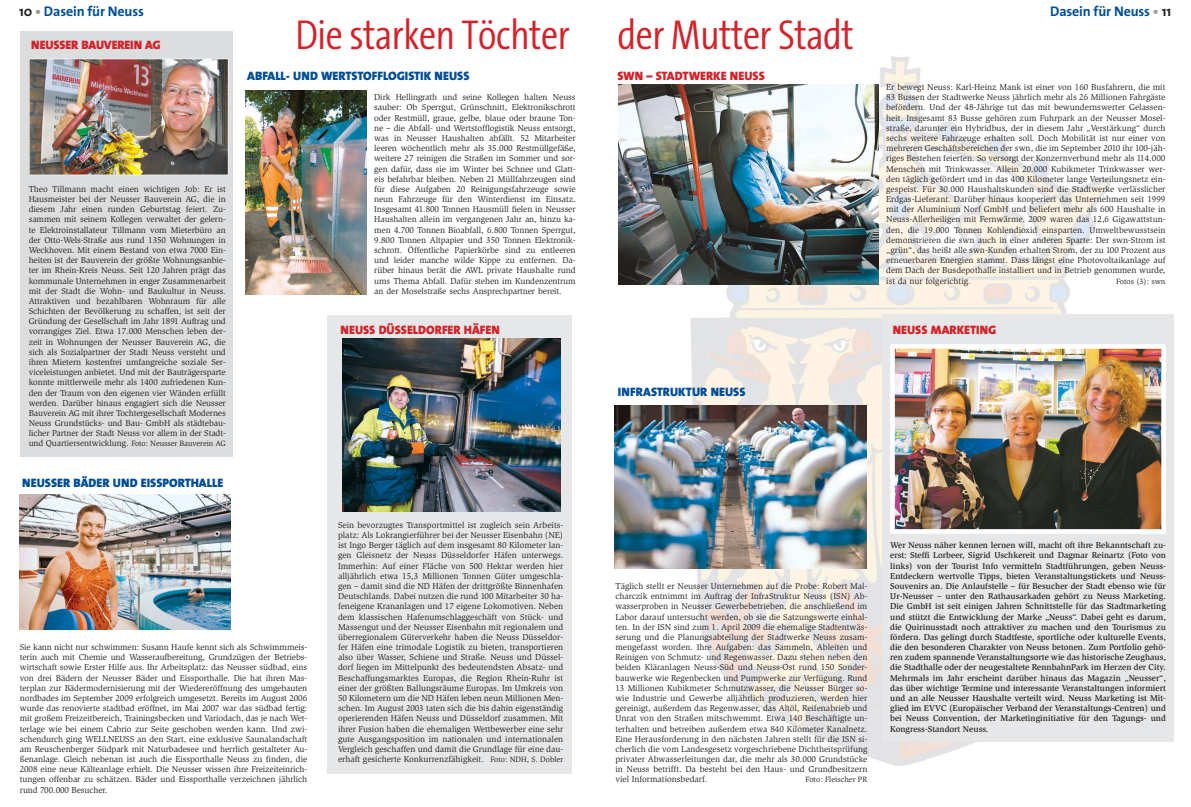
<style>
.page{position:relative;width:1191px;height:807px;background:#fff}
.page>*{position:absolute;margin:0;border:0;box-sizing:border-box;transform-origin:0 0}
.t1{font:300 42px "The Sans Cd LF";letter-spacing:-.01em;color:#d2232a}
.t2{font:700 14px "The Sans";letter-spacing:-.01em;color:#004e96}
.t3{font:900 12.25px "The Sans";color:#004e96}
.t4{font:900 12.25px "The Sans";color:#d2232a}
.t5{font:8.75px/10.2px "Slimbach";letter-spacing:-.01em;color:#231f20;text-align:justify}
.t6{font:500 8.75px/10.2px "Slimbach";color:#231f20;text-align:justify}
.t7{font:7.88px "Slimbach";color:#231f20}
.s1{color:#231f20}
.s2{color:#919396}
.s3{color:#999b9e}
.s4{font-size:7.88px}
</style>
<div class="page">
<img style="left:684px;top:57px;width:426px;height:708px">
<div style="left:327px;top:315px;width:244px;height:457px;background:#e6e7e8"></div>
<div style="left:20px;top:32px;width:212px;height:424px;background:#dcddde"></div>
<img style="left:20px;top:494px;width:210px;height:135px">
<img style="left:614px;top:406px;width:252px;height:162px">
<img style="left:245px;top:91px;width:122px;height:203px">
<div style="left:882px;top:314px;width:291px;height:427px;background:#e6e7e8"></div>
<img style="left:29px;top:59px;width:199px;height:116px">
<img style="left:342px;top:338px;width:218px;height:172px">
<img style="left:619px;top:85px;width:259px;height:199px">
<img style="left:890px;top:344px;width:276px;height:189px">
<h2 class="t2" style="left:19px;top:4px;width:126px"><span class="s1">10</span> <span class="s2">•</span> Dasein für Neuss</h2>
<h2 class="t2" style="left:1050px;top:4px;width:122px">Dasein für Neuss <span class="s3">•</span> <span class="s1">11</span></h2>
<h1 class="t1" style="left:295px;top:19px;width:560px">Die starken Töchter der Mutter Stadt</h1>
<h3 class="t4" style="left:31px;top:39px;width:131px">NEUSSER BAUVEREIN AG</h3>
<p class="t5" style="left:29px;top:184px;width:199px">Theo Tillmann macht einen wichtigen Job: Er ist Hausmeister bei der Neusser Bauverein AG, die in diesem Jahr einen runden Geburtstag feiert. Zu&shy;sammen mit seinem Kollegen verwaltet der gelern&shy;te Elektroinstallateur Tillmann vom Mieterbüro an der Otto-Wels-Straße aus rund 1350 Wohnungen in Weckhoven. Mit einem Bestand von etwa 7000 Ein&shy;heiten ist der Bauverein der größte Wohnungsanbie&shy;ter im Rhein-Kreis Neuss. Seit 120 Jahren prägt das kommunale Unternehmen in enger Zusammenarbeit mit der Stadt die Wohn- und Baukultur in Neuss.<br>Attraktiven und bezahlbaren Wohnraum für alle Schichten der Bevölkerung zu schaffen, ist seit der Gründung der Gesellschaft im Jahr 1891 Auftrag und vorrangiges Ziel. Etwa 17.000 Menschen leben der&shy;zeit in Wohnungen der Neusser Bauverein AG, die sich als Sozialpartner der Stadt Neuss versteht und ihren Mietern kostenfrei umfangreiche soziale Ser&shy;viceleistungen anbietet. Und mit der Bauträgersparte konnte mittlerweile mehr als 1400 zufriedenen Kun&shy;den der Traum von den eigenen vier Wänden erfüllt werden. Darüber hinaus engagiert sich die Neusser Bauverein AG mit ihrer Tochtergesellschaft Modernes Neuss Grundstücks- und Bau- GmbH als städtebau&shy;licher Partner der Stadt Neuss vor allem in der Stadt&shy;und Quartiersentwicklung. <span class="s4">Foto: Neusser Bauverein AG</span></p>
<h3 class="t3" style="left:22px;top:476px;width:202px">NEUSSER BÄDER UND EISSPORTHALLE</h3>
<h3 class="t3" style="left:247px;top:69px;width:224px">ABFALL- UND WERTSTOFFLOGISTIK NEUSS</h3>
<p class="t5" style="left:374px;top:93px;width:203px">Dirk Hellingrath und seine Kollegen halten Neuss sauber: Ob Sperrgut, Grünschnitt, Elektronikschrott oder Restmüll, graue, gelbe, blaue oder braune Ton&shy;ne – die Abfall- und Wertstofflogistik Neuss entsorgt, was in Neusser Haushalten abfällt. 52 Mitarbeiter leeren wöchentlich mehr als 35.000 Restmüllgefäße, weitere 27 reinigen die Straßen im Sommer und sor&shy;gen dafür, dass sie im Winter bei Schnee und Glatt&shy;eis befahrbar bleiben. Neben 21 Müllfahrzeugen sind für diese Aufgaben 20 Reinigungsfahrzeuge sowie neun Fahrzeuge für den Winterdienst im Einsatz.<br>Insgesamt 41.800 Tonnen Hausmüll fielen in Neusser Haushalten allein im vergangenen Jahr an, hinzu ka&shy;men 4.700 Tonnen Bioabfall, 6.800 Tonnen Sperrgut, 9.800 Tonnen Altpapier und 350 Tonnen Elektronik&shy;schrott. Öffentliche Papierkörbe sind zu entleeren und leider manche wilde Kippe zu entfernen. Da&shy;rüber hinaus berät die AWL private Haushalte rund ums Thema Abfall. Dafür stehen im Kundenzentrum an der Moselstraße sechs Ansprechpartner bereit.</p>
<h3 class="t4" style="left:340px;top:324px;width:161px">NEUSS DÜSSELDORFER HÄFEN</h3>
<p class="t5" style="left:20px;top:642px;width:289px">Sie kann nicht nur schwimmen: Susann Haufe kennt sich als Schwimmmeis&shy;terin auch mit Chemie und Wasseraufbereitung, Grundzügen der Betriebs&shy;wirtschaft sowie Erster Hilfe aus. Ihr Arbeitsplatz: das Neusser südbad, eins von drei Bädern der Neusser Bäder und Eissporthalle. Die hat ihren Mas&shy;terplan zur Bädermodernisierung mit der Wiedereröffnung des umgebauten nordbades im September 2009 erfolgreich umgesetzt. Bereits im August 2006 wurde das renovierte stadtbad eröffnet, im Mai 2007 war das südbad fertig: mit großem Freizeitbereich, Trainingsbecken und Variodach, das je nach Wet&shy;terlage wie bei einem Cabrio zur Seite geschoben werden kann. Und zwi&shy;schendurch ging WELLNEUSS an den Start, eine exklusive Saunalandschaft am Reuschenberger Südpark mit Naturbadesee und herrlich gestalteter Au&shy;ßenanlage. Gleich nebenan ist auch die Eissporthalle Neuss zu finden, die 2008 eine neue Kälteanlage erhielt. Die Neusser wissen ihre Freizeiteinrich&shy;tungen offenbar zu schätzen. Bäder und Eissporthalle verzeichnen jährlich rund 700.000 Besucher.</p>
<p class="t5" style="left:338px;top:520px;width:227px">Sein bevorzugtes Transportmittel ist zugleich sein Arbeits&shy;platz: Als Lokrangierführer bei der Neusser Eisenbahn (NE) ist Ingo Berger täglich auf dem insgesamt 80 Kilometer lan&shy;gen Gleisnetz der Neuss Düsseldorfer Häfen unterwegs.<br>Immerhin: Auf einer Fläche von 500 Hektar werden hier alljährlich etwa 15,3 Millionen Tonnen Güter umgeschla&shy;gen – damit sind die ND Häfen der drittgrößte Binnenhafen Deutschlands. Dabei nutzen die rund 100 Mitarbeiter 30 ha&shy;feneigene Krananlagen und 17 eigene Lokomotiven. Neben dem klassischen Hafenumschlaggeschäft von Stück- und Massengut und der Neusser Eisenbahn mit regionalem und überregionalem Güterverkehr haben die Neuss Düsseldor&shy;fer Häfen eine trimodale Logistik zu bieten, transportieren also über Wasser, Schiene und Straße. Neuss und Düssel&shy;dorf liegen im Mittelpunkt des bedeutendsten Absatz- und Beschaffungsmarktes Europas, die Region Rhein-Ruhr ist einer der größten Ballungsräume Europas. Im Umkreis von 50 Kilometern um die ND Häfen leben neun Millionen Men&shy;schen. Im August 2003 taten sich die bis dahin eigenständig operierenden Häfen Neuss und Düsseldorf zusammen. Mit ihrer Fusion haben die ehemaligen Wettbewerber eine sehr gute Ausgangsposition im nationalen und internationalen Vergleich geschaffen und damit die Grundlage für eine dau&shy;erhaft gesicherte Konkurrenzfähigkeit. <span class="s4">Foto: NDH, S. Dobler</span></p>
<h3 class="t4" style="left:617px;top:69px;width:149px">SWN – STADTWERKE NEUSS</h3>
<h3 class="t3" style="left:618px;top:385px;width:129px">INFRASTRUKTUR NEUSS</h3>
<p class="t5" style="left:886px;top:83px;width:281px">Er bewegt Neuss: Karl-Heinz Mank ist einer von 160 Busfahrern, die mit 83 Bussen der Stadtwerke Neuss jährlich mehr als 26 Millionen Fahrgäste befördern. Und der 48-Jährige tut das mit bewundernswerter Gelassen&shy;heit. Insgesamt 83 Busse gehören zum Fuhrpark an der Neusser Mosel&shy;straße, darunter ein Hybridbus, der in diesem Jahr „Verstärkung“ durch sechs weitere Fahrzeuge erhalten soll. Doch Mobilität ist nur einer von mehreren Geschäftsbereichen der swn, die im September 2010 ihr 100-jäh&shy;riges Bestehen feierten. So versorgt der Konzernverbund mehr als 114.000<br>Menschen mit Trinkwasser. Allein 20.000 Kubikmeter Trinkwasser wer&shy;den täglich gefördert und in das 400 Kilometer lange Verteilungsnetz ein&shy;gespeist. Für 30.000 Haushaltskunden sind die Stadtwerke verlässlicher Erdgas-Lieferant. Darüber hinaus kooperiert das Unternehmen seit 1999 mit der Aluminium Norf GmbH und beliefert mehr als 600 Haushalte in Neuss-Allerheiligen mit Fernwärme. 2009 waren das 12,6 Gigawattstun&shy;den, die 19.000 Tonnen Kohlendioxid einsparten. Umweltbewusstsein demonstrieren die swn auch in einer anderen Sparte: Der swn-Strom ist „grün“, das heißt alle swn-Kunden erhalten Strom, der zu 100 Prozent aus erneuerbaren Energien stammt. Dass längst eine Photovoltaikanlage auf dem Dach der Busdepothalle installiert und in Betrieb genommen wurde, ist da nur folgerichtig.</p>
<p class="t7" style="left:1116px;top:278px;width:51px">Fotos (3): swn</p>
<h3 class="t4" style="left:892px;top:324px;width:105px">NEUSS MARKETING</h3>
<p class="t5" style="left:615px;top:581px;width:254px">Täglich stellt er Neusser Unternehmen auf die Probe: Robert Mal&shy;charczik entnimmt im Auftrag der InfraStruktur Neuss (ISN) Ab&shy;wasserproben in Neusser Gewerbebetrieben, die anschließend im Labor darauf untersucht werden, ob sie die Satzungswerte einhal&shy;ten. In der ISN sind zum 1. April 2009 die ehemalige Stadtentwäs&shy;serung und die Planungsabteilung der Stadtwerke Neuss zusam&shy;mengefasst worden. Ihre Aufgaben: das Sammeln, Ableiten und Reinigen von Schmutz- und Regenwasser. Dazu stehen neben den beiden Kläranlagen Neuss-Süd und Neuss-Ost rund 150 Sonder&shy;bauwerke wie Regenbecken und Pumpwerke zur Verfügung. Rund 13 Millionen Kubikmeter Schmutzwasser, die Neusser Bürger so&shy;wie Industrie und Gewerbe alljährlich produzieren, werden hier gereinigt, außerdem das Regenwasser, das Altöl, Reifenabrieb und Unrat von den Straßen mitschwemmt. Etwa 140 Beschäftigte un&shy;terhalten und betreiben außerdem etwa 840 Kilometer Kanalnetz.<br>Eine Herausforderung in den nächsten Jahren stellt für die ISN si&shy;cherlich die vom Landesgesetz vorgeschriebene Dichtheitsprüfung privater Abwasserleitungen dar, die mehr als 30.000 Grundstücke in Neuss betrifft. Da besteht bei den Haus- und Grundbesitzern viel Informationsbedarf.</p>
<p class="t7" style="left:805px;top:776px;width:63px">Foto: Fleischer PR</p>
<p class="t6" style="left:890px;top:540px;width:277px">Wer Neuss näher kennen lernen will, macht oft ihre Bekanntschaft zu&shy;erst: Steffi Lorbeer, Sigrid Uschkereit und Dagmar Reinartz (Foto von links) von der Tourist Info vermitteln Stadtführungen, geben Neuss-Entdeckern wertvolle Tipps, bieten Veranstaltungstickets und Neuss-Souvenirs an. Die Anlaufstelle – für Besucher der Stadt ebenso wie für Ur-Neusser – unter den Rathausarkaden gehört zu Neuss Marketing.<br>Die GmbH ist seit einigen Jahren Schnittstelle für das Stadtmarketing und stützt die Entwicklung der Marke „Neuss“. Dabei geht es darum, die Quirinusstadt noch attraktiver zu machen und den Tourismus zu fördern. Das gelingt durch Stadtfeste, sportliche oder kulturelle Events, die den besonderen Charakter von Neuss betonen. Zum Portfolio gehö&shy;ren zudem spannende Veranstaltungsorte wie das historische Zeughaus, die Stadthalle oder der neugestaltete RennbahnPark im Herzen der City.<br>Mehrmals im Jahr erscheint darüber hinaus das Magazin „Neusser“, das über wichtige Termine und interessante Veranstaltungen informiert und an alle Neusser Haushalte verteilt wird. Neuss Marketing ist Mit&shy;glied im EVVC (Europäischer Verband der Veranstaltungs-Centren) und bei Neuss Convention, der Marketinginitiative für den Tagungs- und Kongress-Standort Neuss.</p>
</div>
